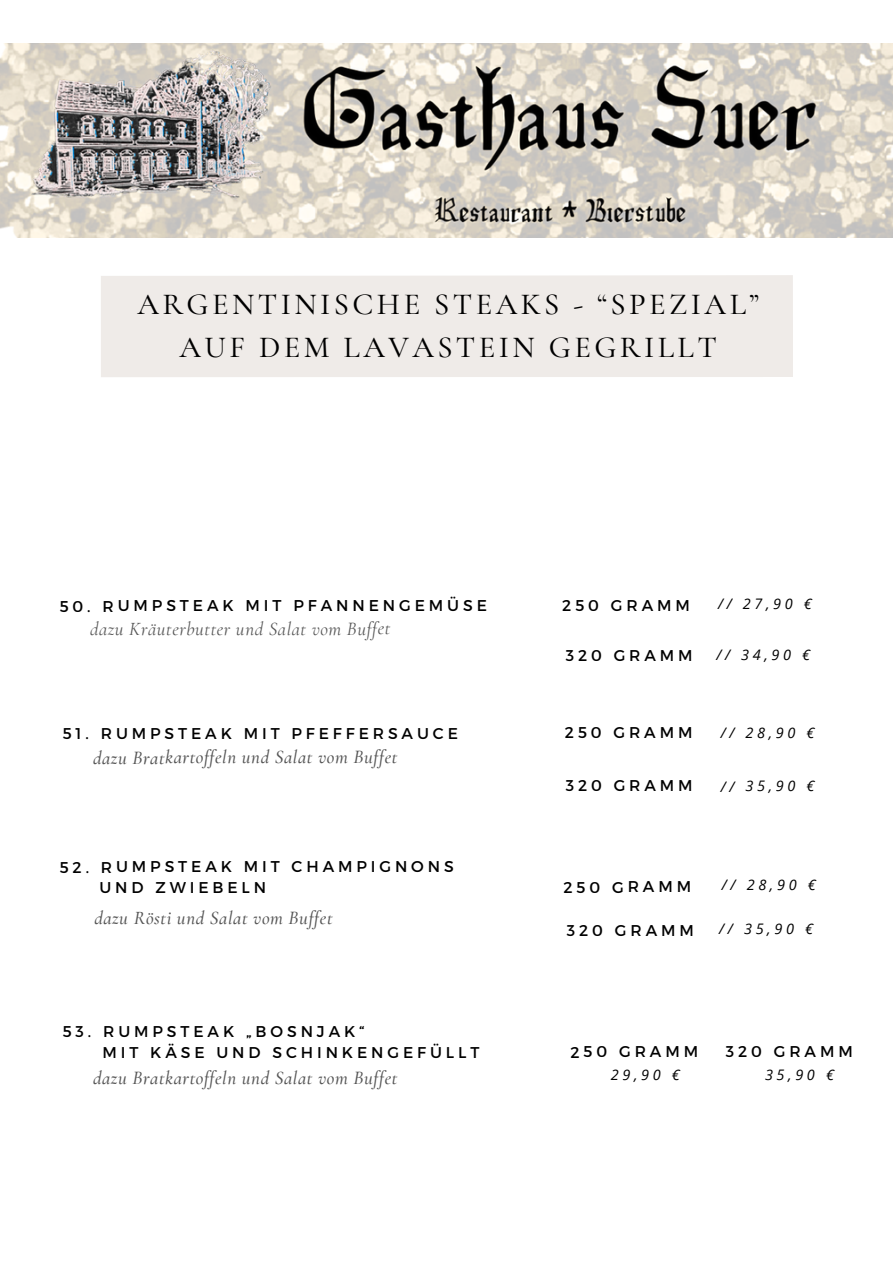
<style>
.page{position:relative;width:893px;height:1264px;background:#fff}
.page>*{position:absolute;margin:0;border:0;box-sizing:border-box;transform-origin:0 0}
.t1{font:500 30.6px/42.8px "Cormorant Garamond";letter-spacing:.11em;color:#000;text-align:center}
.t2{font:italic 500 18.9px "Cormorant Garamond";letter-spacing:.03em;color:#545454}
.t3{font:italic 18.9px "Cormorant Garamond";letter-spacing:.03em;color:#545454}
.t4{font:15.6px "Montserrat";letter-spacing:.25em;color:#000}
.t5{font:italic 14.55px "Open Sans";letter-spacing:.25em;color:#000}
</style>
<div class="page">
<img style="left:0;top:43px;width:892px;height:195px">
<div style="left:100px;top:275px;width:692px;height:102px;background:#efebe8"></div>
<p class="t1" style="left:137px;top:283px;width:623px">ARGENTINISCHE STEAKS - “SPEZIAL”<br>AUF DEM LAVASTEIN GEGRILLT</p>
<p class="t4" style="left:60px;top:595px;width:428px">50. RUMPSTEAK MIT PFANNENGEMÜSE</p>
<p class="t4" style="left:562px;top:595px;width:129px">250 GRAMM</p>
<p class="t3" style="left:90px;top:617px;width:302px">dazu Kräuterbutter und Salat vom Buffet</p>
<p class="t5" style="left:718px;top:593px;width:95px">// 27,90 €</p>
<p class="t4" style="left:565px;top:645px;width:128px">320 GRAMM</p>
<p class="t5" style="left:716px;top:644px;width:95px">// 34,90 €</p>
<p class="t4" style="left:63px;top:723px;width:396px">51. RUMPSTEAK MIT PFEFFERSAUCE</p>
<p class="t4" style="left:565px;top:722px;width:129px">250 GRAMM</p>
<p class="t2" style="left:93px;top:746px;width:306px">dazu Bratkartoffeln und Salat vom Buffet</p>
<p class="t4" style="left:565px;top:775px;width:128px">320 GRAMM</p>
<p class="t5" style="left:720px;top:722px;width:95px">// 28,90 €</p>
<p class="t5" style="left:720px;top:776px;width:95px">// 35,90 €</p>
<p class="t4" style="left:60px;top:856px;width:395px">52. RUMPSTEAK MIT CHAMPIGNONS</p>
<p class="t4" style="left:99px;top:877px;width:168px">UND ZWIEBELN</p>
<p class="t4" style="left:563px;top:876px;width:129px">250 GRAMM</p>
<p class="t2" style="left:94px;top:906px;width:240px">dazu Rösti und Salat vom Buffet</p>
<p class="t5" style="left:721px;top:874px;width:95px">// 28,90 €</p>
<p class="t4" style="left:567px;top:920px;width:128px">320 GRAMM</p>
<p class="t5" style="left:719px;top:918px;width:95px">// 35,90 €</p>
<p class="t4" style="left:63px;top:1021px;width:302px">53. RUMPSTEAK „BOSNJAK“</p>
<p class="t4" style="left:102px;top:1042px;width:378px">MIT KÄSE UND SCHINKENGEFÜLLT</p>
<p class="t4" style="left:570px;top:1041px;width:129px">250 GRAMM</p>
<p class="t4" style="left:725px;top:1041px;width:128px">320 GRAMM</p>
<p class="t2" style="left:93px;top:1066px;width:306px">dazu Bratkartoffeln und Salat vom Buffet</p>
<p class="t5" style="left:610px;top:1064px;width:70px">29,90 €</p>
<p class="t5" style="left:765px;top:1064px;width:70px">35,90 €</p>
</div>
